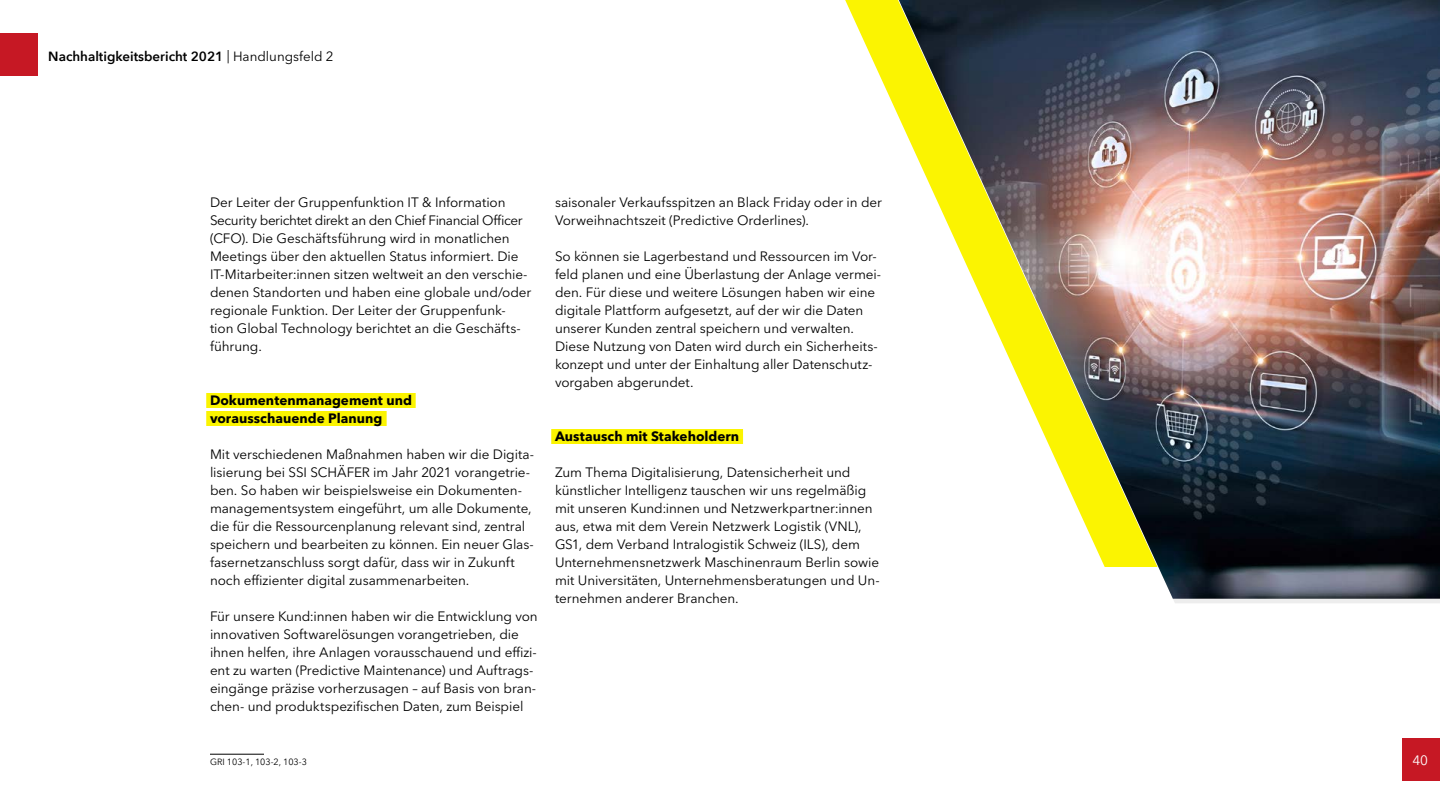
<style>
.page{position:relative;width:1440px;height:810px;background:#fff}
.page>*{position:absolute;margin:0;border:0;box-sizing:border-box;transform-origin:0 0}
.Fließtext{font:13.5px/18px "Avenir Next W1 G";letter-spacing:-.005em;color:#000}
.Subheadline_gelb_unterlegt{font:700 13.5px "Avenir Next W1 G";color:#000}
.t1{font:13.5px "Avenir Next W1 G";color:#fff}
.t2{font:600 13.35px "Avenir Next";color:#000}
.Fußnoten{font:9px "Avenir Next W1 G";color:#000}
.s1{font-family:"Avenir Next W1 G";font-weight:400}
</style>
<div class="page">
<div style="left:0;top:34px;width:38px;height:42px;background:#c61824"></div>
<div style="left:1402px;top:738px;width:38px;height:42px;background:#c61824"></div>
<div style="left:206px;top:393px;width:210px;height:15px;background:#fbf401"></div>
<div style="left:206px;top:411px;width:181px;height:15px;background:#fbf401"></div>
<hr style="left:210px;top:754px;width:54px;height:1px;background:#000">
<div style="left:551px;top:429px;width:192px;height:15px;background:#fbf401"></div>
<svg style="left:845px;top:0;width:54px;height:118px"></svg>
<img style="left:899px;top:0;width:541px;height:599px">
<p class="t2" style="left:48px;top:45px;width:287px">Nachhaltigkeitsbericht 2021 <span class="s1">| Handlungsfeld 2</span></p>
<p class="Fließtext" style="left:210px;top:193px;width:323px">Der Leiter der Gruppenfunktion IT &amp; Information Security berichtet direkt an den Chief Financial Officer (CFO). Die Geschäftsführung wird in monatlichen Meetings über den aktuellen Status informiert. Die IT-Mitarbeiter:innen sitzen weltweit an den verschie&shy;denen Standorten und haben eine globale und/oder regionale Funktion. Der Leiter der Gruppenfunk&shy;tion Global Technology berichtet an die Geschäfts&shy;führung.</p>
<p class="Subheadline_gelb_unterlegt" style="left:210px;top:392px;width:203px">Dokumentenmanagement und</p>
<p class="Subheadline_gelb_unterlegt" style="left:210px;top:410px;width:174px">vorausschauende Planung</p>
<p class="Fließtext" style="left:210px;top:445px;width:326px">Mit verschiedenen Maßnahmen haben wir die Digita&shy;lisierung bei SSI SCHÄFER im Jahr 2021 vorangetrie&shy;ben. So haben wir beispielsweise ein Dokumenten&shy;managementsystem eingeführt, um alle Dokumente, die für die Ressourcenplanung relevant sind, zentral speichern und bearbeiten zu können. Ein neuer Glas&shy;fasernetzanschluss sorgt dafür, dass wir in Zukunft noch effizienter digital zusammenarbeiten.</p>
<p class="Fließtext" style="left:210px;top:607px;width:329px">Für unsere Kund:innen haben wir die Entwicklung von innovativen Softwarelösungen vorangetrieben, die ihnen helfen, ihre Anlagen vorausschauend und effizi&shy;ent zu warten (Predictive Maintenance) und Auftrags&shy;eingänge präzise vorherzusagen – auf Basis von bran&shy;chen- und produktspezifischen Daten, zum Beispiel</p>
<p class="Fußnoten" style="left:210px;top:756px;width:98px">GRI 103-1, 103-2, 103-3</p>
<p class="Fließtext" style="left:555px;top:193px;width:329px">saisonaler Verkaufsspitzen an Black Friday oder in der<br>Vorweihnachtszeit (Predictive Orderlines).</p>
<p class="Fließtext" style="left:555px;top:247px;width:328px">So können sie Lagerbestand und Ressourcen im Vor&shy;feld planen und eine Überlastung der Anlage vermei&shy;den. Für diese und weitere Lösungen haben wir eine digitale Plattform aufgesetzt, auf der wir die Daten unserer Kunden zentral speichern und verwalten.<br>Diese Nutzung von Daten wird durch ein Sicherheits&shy;konzept und unter der Einhaltung aller Datenschutz&shy;vorgaben abgerundet.</p>
<p class="Subheadline_gelb_unterlegt" style="left:555px;top:428px;width:186px">Austausch mit Stakeholdern</p>
<p class="Fließtext" style="left:555px;top:463px;width:326px">Zum Thema Digitalisierung, Datensicherheit und künstlicher Intelligenz tauschen wir uns regelmäßig mit unseren Kund:innen und Netzwerkpartner:innen aus, etwa mit dem Verein Netzwerk Logistik (VNL), GS1, dem Verband Intralogistik Schweiz (ILS), dem Unternehmensnetzwerk Maschinenraum Berlin sowie mit Universitäten, Unternehmensberatungen und Un&shy;ternehmen anderer Branchen.</p>
<p class="t1" style="left:1412px;top:752px;width:17px">40</p>
</div>
